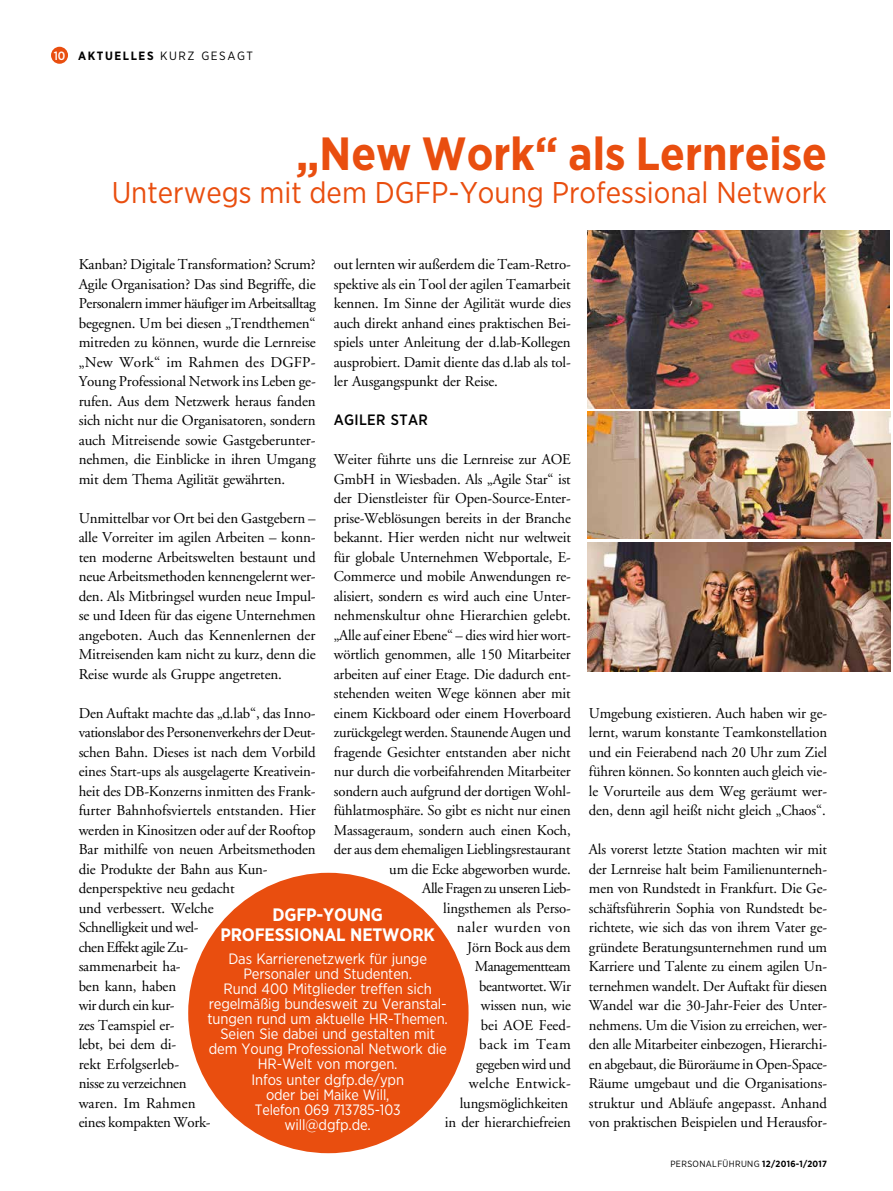
<style>
.page{position:relative;width:893px;height:1191px;background:#fff}
.page>*{position:absolute;margin:0;border:0;box-sizing:border-box;transform-origin:0 0}
.t1{font:700 46.5px "Gotham Narrow";color:#e94e0f}
.t2{font:30px "Gotham Narrow";color:#e94e0f}
.t3{font:700 18px/19.5px "Gotham Narrow";letter-spacing:-.01em;color:#fff;text-align:center}
.t4{font:15px/19.5px "Adobe Garamond";letter-spacing:-.01em;color:#000;text-align:justify}
.t5{font:15px/15px "Gotham Narrow";letter-spacing:-.01em;color:#fff;text-align:center}
.t6{font:500 15px "Gotham Narrow";letter-spacing:.02em;color:#000}
.t7{font:12px "Gotham Narrow";letter-spacing:.13em;color:#000}
.t8{font:500 12px "Gotham Narrow";color:#fff}
.t9{font:9px "Gotham Narrow";letter-spacing:.04em;color:#000}
.s1{font-weight:700}
</style>
<div class="page">
<div style="left:51px;top:47px;width:17px;height:17px;background:#e94e0f;border-radius:50%"></div>
<div style="left:188px;top:872px;width:281px;height:281px;background:#e94e0f;border-radius:50%"></div>
<img style="left:587px;top:230px;width:303px;height:178px">
<img style="left:587px;top:412px;width:303px;height:127px">
<img style="left:587px;top:542px;width:303px;height:129px">
<p class="t8" style="left:54px;top:48px;width:13px">10</p>
<p class="t7" style="left:78px;top:48px;width:177px"><span class="s1">AKTUELLES</span> KURZ GESAGT</p>
<h1 class="t1" style="left:296px;top:123px;width:533px">„New Work“ als Lernreise</h1>
<h2 class="t2" style="left:112px;top:174px;width:717px">Unterwegs mit dem DGFP-Young Professional Network</h2>
<p class="t4" style="left:79px;top:254px;width:239px">Kanban? Digitale Transformation? Scrum?<br>Agile Organisation? Das sind Begriffe, die Personalern immer häufiger im Arbeitsalltag begegnen. Um bei diesen „Trendthemen“ mitreden zu können, wurde die Lernreise „New Work“ im Rahmen des DGFP-Young Professional Network ins Leben ge&shy;rufen. Aus dem Netzwerk heraus fanden sich nicht nur die Organisatoren, sondern auch Mitreisende sowie Gastgeberunter&shy;nehmen, die Einblicke in ihren Umgang mit dem Thema Agilität gewährten.</p>
<p class="t4" style="left:79px;top:508px;width:239px">Unmittelbar vor Ort bei den Gastgebern – alle Vorreiter im agilen Arbeiten – konn&shy;ten moderne Arbeitswelten bestaunt und neue Arbeitsmethoden kennengelernt wer&shy;den. Als Mitbringsel wurden neue Impul&shy;se und Ideen für das eigene Unternehmen angeboten. Auch das Kennenlernen der Mitreisenden kam nicht zu kurz, denn die Reise wurde als Gruppe angetreten.</p>
<p class="t4" style="left:79px;top:703px;width:239px;text-align:left">Den Auftakt machte das „d.lab“, das Inno&shy;vationslabor des Personenverkehrs der Deut&shy;schen Bahn. Dieses ist nach dem Vorbild eines Start-ups als ausgelagerte Kreativein&shy;heit des DB-Konzerns inmitten des Frank&shy;furter Bahnhofsviertels entstanden. Hier werden in Kinositzen oder auf der Rooftop<br>Bar mithilfe von neuen Arbeitsmethoden die Produkte der Bahn aus Kun&shy;denperspektive neu gedacht<br>und verbessert. Welche<br>Schnelligkeit und wel-<br>chen Effekt agile Zu-<br>sammenarbeit ha-<br>ben kann, haben<br>wir durch ein kur-<br>zes Teamspiel er-<br>lebt, bei dem di-<br>rekt Erfolgserleb-<br>nisse zu verzeichnen<br>waren. Im Rahmen<br>eines kompakten Work-</p>
<p class="t4" style="left:334px;top:254px;width:239px">out lernten wir außerdem die Team-Retro&shy;spektive als ein Tool der agilen Teamarbeit kennen. Im Sinne der Agilität wurde dies auch direkt anhand eines praktischen Bei&shy;spiels unter Anleitung der d.lab-Kollegen ausprobiert. Damit diente das d.lab als tol&shy;ler Ausgangspunkt der Reise.</p>
<p class="t6" style="left:334px;top:410px;width:96px">AGILER STAR</p>
<p class="t4" style="left:334px;top:449px;width:239px;text-align:right">Weiter führte uns die Lernreise zur AOE<br>GmbH in Wiesbaden. Als „Agile Star“ ist der Dienstleister für Open-Source-Enter&shy;prise-Weblösungen bereits in der Branche bekannt. Hier werden nicht nur weltweit für globale Unternehmen Webportale, E-<br>Commerce und mobile Anwendungen re&shy;alisiert, sondern es wird auch eine Unter&shy;nehmenskultur ohne Hierarchien gelebt. „Alle auf einer Ebene“ – dies wird hier wort&shy;wörtlich genommen, alle 150 Mitarbeiter arbeiten auf einer Etage. Die dadurch ent&shy;stehenden weiten Wege können aber mit einem Kickboard oder einem Hoverboard zurückgelegt werden. Staunende Augen und fragende Gesichter entstanden aber nicht nur durch die vorbeifahrenden Mitarbeiter sondern auch aufgrund der dortigen Wohl&shy;fühlatmosphäre. So gibt es nicht nur einen<br>Massageraum, sondern auch einen Koch, der aus dem ehemaligen Lieblingsrestaurant um die Ecke abgeworben wurde.<br>Alle Fragen zu unseren Lieb-<br>lingsthemen als Perso-<br>naler wurden von<br>Jörn Bock aus dem<br>Managementteam<br>beantwortet. Wir<br>wissen nun, wie<br>bei AOE Feed-<br>back im Team<br>gegeben wird und<br>welche Entwick-<br>lungsmöglichkeiten<br>in der hierarchiefreien</p>
<p class="t3" style="left:220px;top:905px;width:216px">DGFP-YOUNG<br>PROFESSIONAL NETWORK</p>
<p class="t5" style="left:208px;top:951px;width:242px">Das Karrierenetzwerk für junge<br>Personaler und Studenten.<br>Rund 400 Mitglieder treffen sich regelmäßig bundesweit zu Veranstal&shy;tungen rund um aktuelle HR-Themen.<br>Seien Sie dabei und gestalten mit dem Young Professional Network die<br>HR-Welt von morgen.<br>Infos unter dgfp.de/ypn<br>oder bei Maike Will,<br>Telefon 069 713785-103<br>will@dgfp.de.</p>
<p class="t4" style="left:589px;top:703px;width:240px">Umgebung existieren. Auch haben wir ge&shy;lernt, warum konstante Teamkonstellation und ein Feierabend nach 20 Uhr zum Ziel führen können. So konnten auch gleich vie&shy;le Vorurteile aus dem Weg geräumt wer&shy;den, denn agil heißt nicht gleich „Chaos“.</p>
<p class="t4" style="left:589px;top:839px;width:240px">Als vorerst letzte Station machten wir mit der Lernreise halt beim Familienunterneh&shy;men von Rundstedt in Frankfurt. Die Ge&shy;schäftsführerin Sophia von Rundstedt be&shy;richtete, wie sich das von ihrem Vater ge&shy;gründete Beratungsunternehmen rund um Karriere und Talente zu einem agilen Un&shy;ternehmen wandelt. Der Auftakt für diesen Wandel war die 30-Jahr-Feier des Unter&shy;nehmens. Um die Vision zu erreichen, wer&shy;den alle Mitarbeiter einbezogen, Hierarchi&shy;en abgebaut, die Büroräume in Open-Space-Räume umgebaut und die Organisations&shy;struktur und Abläufe angepasst. Anhand von praktischen Beispielen und Herausfor-</p>
<p class="t9" style="left:670px;top:1157px;width:158px">PERSONALFÜHRUNG <span class="s1">12/2016-1/2017</span></p>
</div>
